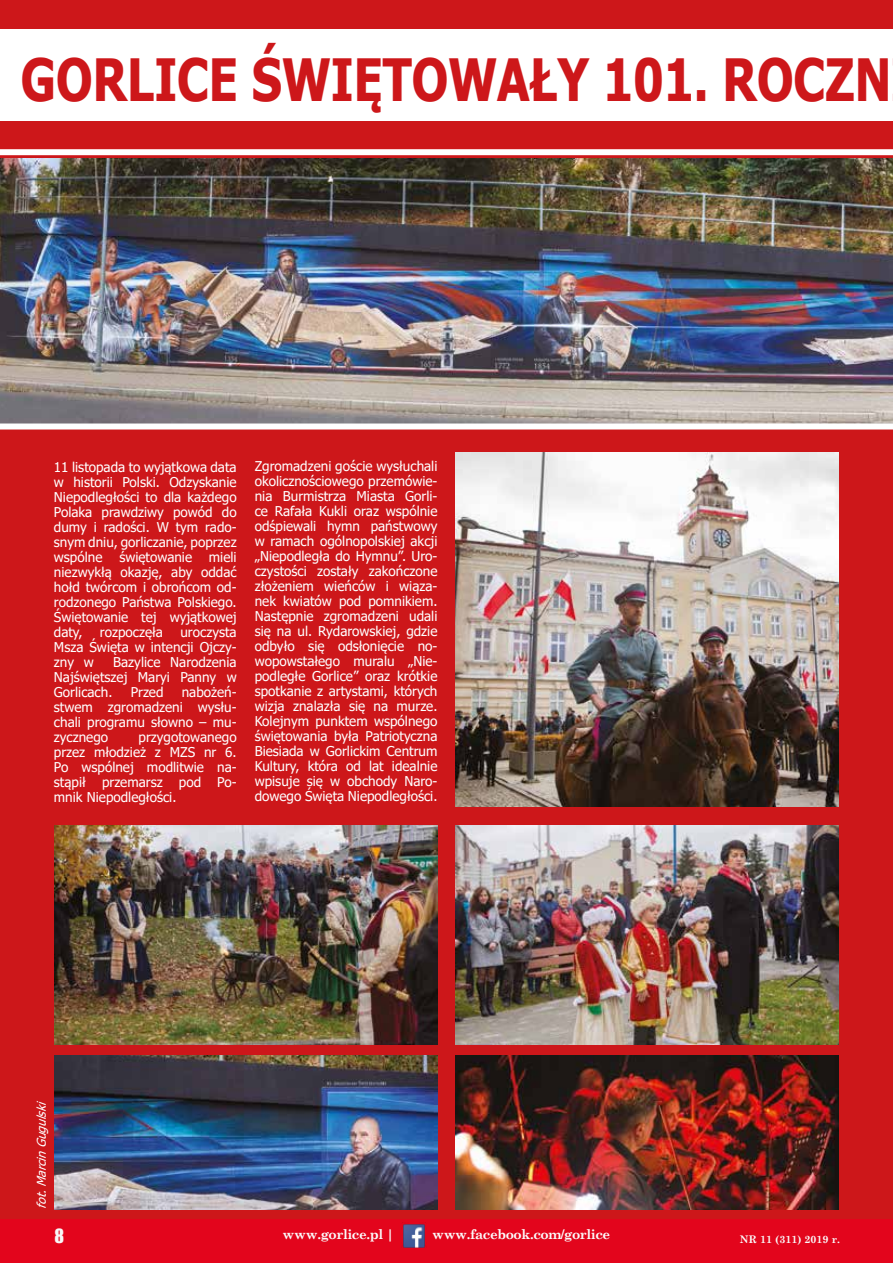
<style>
.page{position:relative;width:893px;height:1263px;background:#fff}
.page>*{position:absolute;margin:0;border:0;box-sizing:border-box;transform-origin:0 0}
.t1{font:700 58.2px "Tahoma";color:#cd171a;scale:.82 1}
.t2{font:18px "Impact";color:#f8f8f8}
.t3{font:13.5px/15px "Tahoma";color:#fff;text-align:justify}
.t4{font:700 13.5px "Century Schoolbook";letter-spacing:-.03em;color:#fbfbfb}
.t5{font:italic 12px "Tahoma";color:#fff}
.t6{font:700 10.5px "Century Schoolbook";color:#fafafa}
</style>
<div class="page">
<div style="left:0;top:1219px;width:893px;height:44px;background:#e3051c"></div>
<img style="left:402px;top:1222px;width:24px;height:26px">
<div style="left:0;top:0;width:893px;height:1219px;background:#cd171a"></div>
<div style="left:0;top:30px;width:893px;height:91px;background:#fff"></div>
<img style="left:456px;top:453px;width:383px;height:353px">
<img style="left:54px;top:826px;width:383px;height:218px">
<img style="left:455px;top:826px;width:384px;height:218px">
<img style="left:54px;top:1055px;width:383px;height:155px">
<img style="left:455px;top:1055px;width:384px;height:155px">
<img style="left:0;top:149px;width:893px;height:280px">
<h1 class="t1" style="left:21px;top:39px;width:1063px">GORLICE ŚWIĘTOWAŁY 101. ROCZN</h1>
<p class="t3" style="left:54px;top:460px;width:184px">11 listopada to wyjątkowa data w historii Polski. Odzyskanie Niepodległości to dla każdego Polaka prawdziwy powód do dumy i radości. W tym rado&shy;snym dniu, gorliczanie, poprzez wspólne świętowanie mieli niezwykłą okazję, aby oddać hołd twórcom i obrońcom od&shy;rodzonego Państwa Polskiego.<br>Świętowanie tej wyjątkowej daty,</p>
<p class="t3" style="left:100px;top:625px;width:65px">rozpoczęła</p>
<p class="t3" style="left:54px;top:625px;width:184px;text-indent:126px">uroczysta Msza Święta w intencji Ojczy&shy;zny w</p>
<p class="t3" style="left:54px;top:655px;width:184px;text-indent:59px">Bazylice Narodzenia Najświętszej Maryi Panny w Gorlicach.</p>
<p class="t3" style="left:54px;top:685px;width:184px;text-indent:128px">nabożeń&shy;stwem zgromadzeni wysłu&shy;chali programu słowno – mu&shy;zycznego</p>
<p class="t3" style="left:131px;top:685px;width:34px">Przed</p>
<p class="t3" style="left:54px;top:730px;width:184px;text-indent:85px">przygotowanego przez młodzież z MZS nr 6.<br>Po wspólnej modlitwie na&shy;stąpił przemarsz pod Po&shy;mnik Niepodległości.</p>
<p class="t3" style="left:255px;top:459px;width:184px">Zgromadzeni goście wysłuchali okolicznościowego przemówie&shy;nia Burmistrza Miasta Gorli&shy;ce Rafała Kukli oraz wspólnie odśpiewali hymn państwowy w ramach ogólnopolskiej akcji „Niepodległa do Hymnu”. Uro&shy;czystości zostały zakończone złożeniem wieńców i wiąza&shy;nek kwiatów pod pomnikiem.<br>Następnie zgromadzeni udali się na ul. Rydarowskiej, gdzie odbyło się odsłonięcie no&shy;wopowstałego muralu „Nie&shy;podległe Gorlice” oraz krótkie spotkanie z artystami, których wizja znalazła się na murze.<br>Kolejnym punktem wspólnego świętowania była Patriotyczna Biesiada w Gorlickim Centrum Kultury, która od lat idealnie wpisuje się w obchody Naro&shy;dowego Święta Niepodległości.</p>
<p class="t5" style="left:33px;top:1208px;width:113px;rotate:-90deg">fot.MarcinGugulski</p>
<h2 class="t2" style="left:54px;top:1222px;width:11px">8</h2>
<p class="t4" style="left:283px;top:1224px;width:113px">www.gorlice.pl |</p>
<p class="t4" style="left:432px;top:1224px;width:180px">www.facebook.com/gorlice</p>
<p class="t6" style="left:740px;top:1231px;width:102px">NR 11 (311) 2019 r.</p>
</div>
